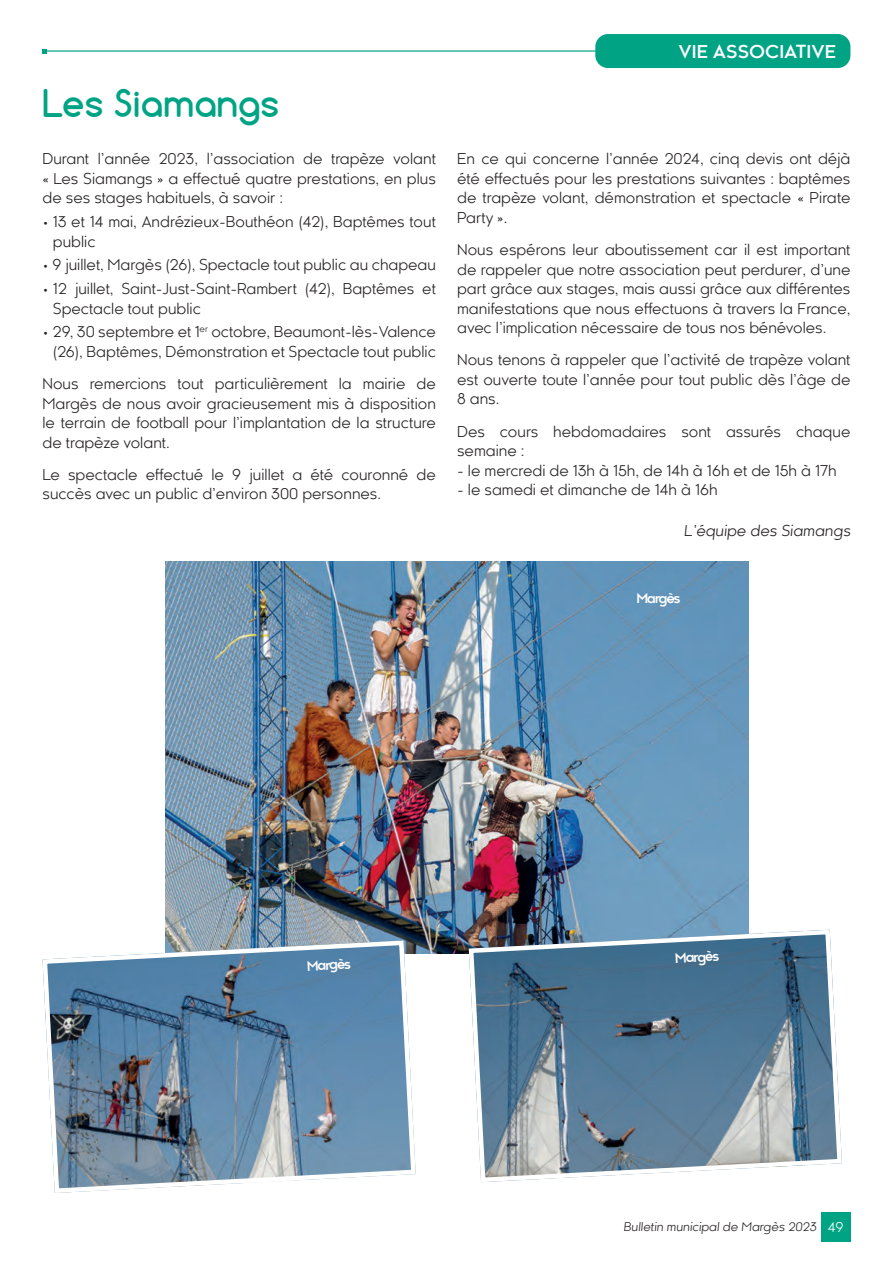
<style>
.page{position:relative;width:893px;height:1263px;background:#fff}
.page>*{position:absolute;margin:0;border:0;box-sizing:border-box;transform-origin:0 0}
.t1{font:700 36px "Comfortaa";color:#00a485}
.t2{font:700 18px "Kessel 105 Text";color:#fff}
.t3{font:15px/19.5px "Kessel 105 Text";color:#231f20;text-align:justify}
.t4{font:italic 15px "Kessel 105 Text";color:#231f20}
.t5{font:700 13.5px "Kessel 105 Text";letter-spacing:-.1em;color:#fff}
.t6{font:italic 12px "Kessel 105 Text";color:#231f20}
.s1{font-style:normal;font-size:13.5px;color:#fff}
</style>
<div class="page">
<img style="left:166px;top:561px;width:582px;height:392px">
<img style="left:42px;top:938px;width:376px;height:255px">
<svg style="left:466px;top:927px;width:376px;height:256px;background:#738fa3"></svg>
<hr style="left:45px;top:50px;width:572px;height:2px;background:#00a485">
<svg style="left:43px;top:49px;width:4px;height:4px"></svg>
<div style="left:595px;top:34px;width:255px;height:34px;background:#00a485;border-radius:13px"></div>
<div style="left:821px;top:1212px;width:29px;height:30px;background:#00a485"></div>
<h1 class="t1" style="left:43px;top:81px;width:238px">Les Siamangs</h1>
<p class="t3" style="left:43px;top:150px;width:395px">Durant l’année 2023, l’association de trapèze volant « Les Siamangs » a effectué quatre prestations, en plus de ses stages habituels, à savoir :</p>
<p class="t3" style="left:53px;top:213px;width:384px;text-indent:-10px">• 13 et 14 mai, Andrézieux-Bouthéon (42), Baptêmes tout public</p>
<p class="t3" style="left:43px;top:256px;width:395px">• 9 juillet, Margès (26), Spectacle tout public au chapeau</p>
<p class="t3" style="left:53px;top:280px;width:384px;text-indent:-10px">• 12 juillet, Saint-Just-Saint-Rambert (42), Baptêmes et<br>Spectacle tout public</p>
<p class="t3" style="left:43px;top:323px;width:395px;text-align:right">• 29, 30 septembre et 1<sup>er</sup> octobre, Beaumont-lès-Valence (26), Baptêmes, Démonstration et Spectacle tout public</p>
<p class="t3" style="left:43px;top:375px;width:395px">Nous remercions tout particulièrement la mairie de Margès de nous avoir gracieusement mis à disposition le terrain de football pour l’implantation de la structure de trapèze volant.</p>
<p class="t3" style="left:43px;top:465px;width:395px">Le spectacle effectué le 9 juillet a été couronné de succès avec un public d’environ 300 personnes.</p>
<p class="t2" style="left:679px;top:41px;width:159px">VIE ASSOCIATIVE</p>
<p class="t3" style="left:457px;top:150px;width:395px">En ce qui concerne l’année 2024, cinq devis ont déjà été effectués pour les prestations suivantes : baptêmes de trapèze volant, démonstration et spectacle « Pirate Party ».</p>
<p class="t3" style="left:457px;top:241px;width:395px">Nous espérons leur aboutissement car il est important de rappeler que notre association peut perdurer, d’une part grâce aux stages, mais aussi grâce aux différentes manifestations que nous effectuons à travers la France, avec l’implication nécessaire de tous nos bénévoles.</p>
<p class="t3" style="left:457px;top:351px;width:395px">Nous tenons à rappeler que l’activité de trapèze volant est ouverte toute l’année pour tout public dès l’âge de 8 ans.</p>
<p class="t3" style="left:457px;top:422px;width:395px">Des cours hebdomadaires sont assurés chaque semaine :</p>
<p class="t3" style="left:457px;top:461px;width:381px">- le mercredi de 13h à 15h, de 14h à 16h et de 15h à 17h</p>
<p class="t3" style="left:457px;top:481px;width:262px">- le samedi et dimanche de 14h à 16h</p>
<p class="t4" style="left:684px;top:522px;width:168px">L’équipe des Siamangs</p>
<p class="t5" style="left:636px;top:591px;width:46px">Margès</p>
<p class="t5" style="left:306px;top:958px;width:46px;rotate:-3deg">Margès</p>
<p class="t5" style="left:675px;top:950px;width:46px;rotate:-3deg">Margès</p>
<p class="t6" style="left:623px;top:1220px;width:221px">Bulletin municipal de Margès 2023 <span class="s1">49</span></p>
</div>
